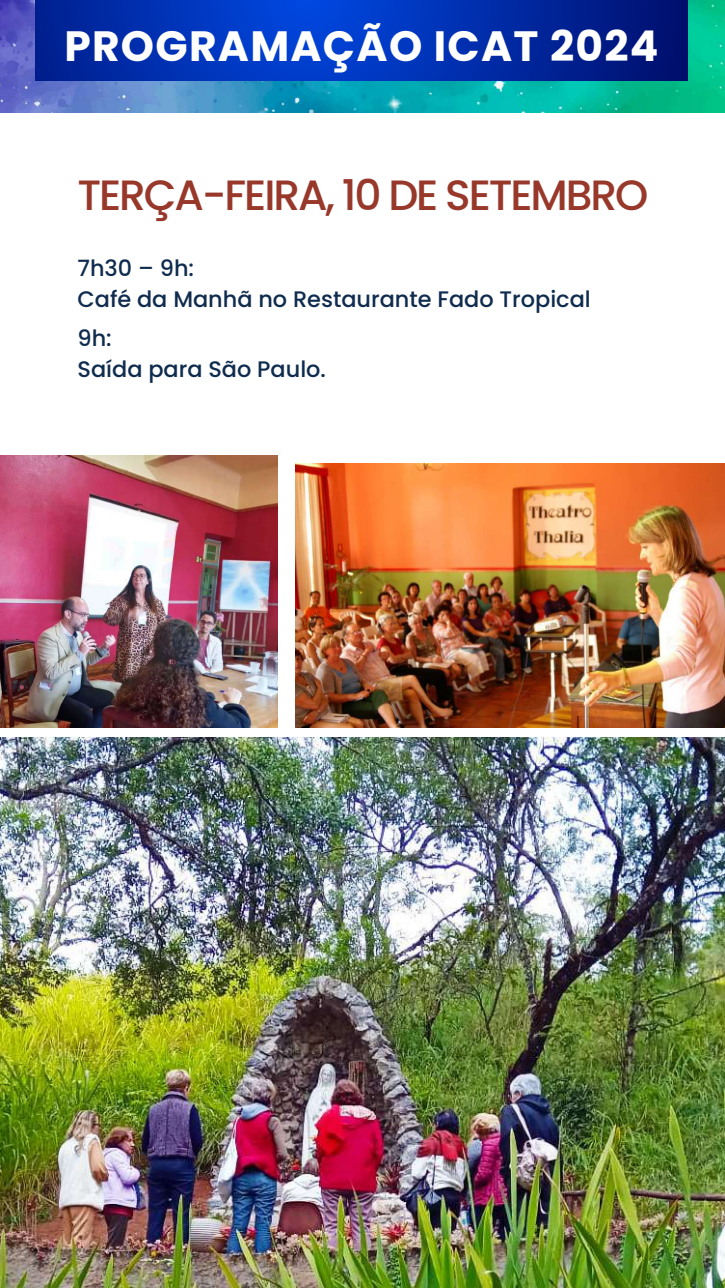
<style>
.page{position:relative;width:725px;height:1288px;background:#fff}
.page>*{position:absolute;margin:0;border:0;box-sizing:border-box;transform-origin:0 0}
.t1{font:500 42.38px "Poppins";letter-spacing:-.05em;color:#98382a}
.t2{font:700 42.38px "Poppins";letter-spacing:.03em;color:#fff}
.t3{font:500 22.38px/31.1px "Poppins";color:#0f2c4e}
</style>
<div class="page">
<img style="left:0;top:0;width:725px;height:113px">
<svg style="left:35px;top:0;width:653px;height:80px;background:#002dab"></svg>
<img style="left:0;top:456px;width:278px;height:272px">
<img style="left:295px;top:463px;width:430px;height:265px">
<img style="left:0;top:738px;width:725px;height:550px">
<h1 class="t2" style="left:64px;top:21px;width:596px">PROGRAMAÇÃO ICAT 2024</h1>
<h1 class="t1" style="left:78px;top:170px;width:572px">TERÇA-FEIRA, 10 DE SETEMBRO</h1>
<p class="t3" style="left:77px;top:253px;width:515px">7h30 – 9h:<br>Café da Manhã no Restaurante Fado Tropical</p>
<p class="t3" style="left:77px;top:323px;width:250px">9h:<br>Saída para São Paulo.</p>
</div>
